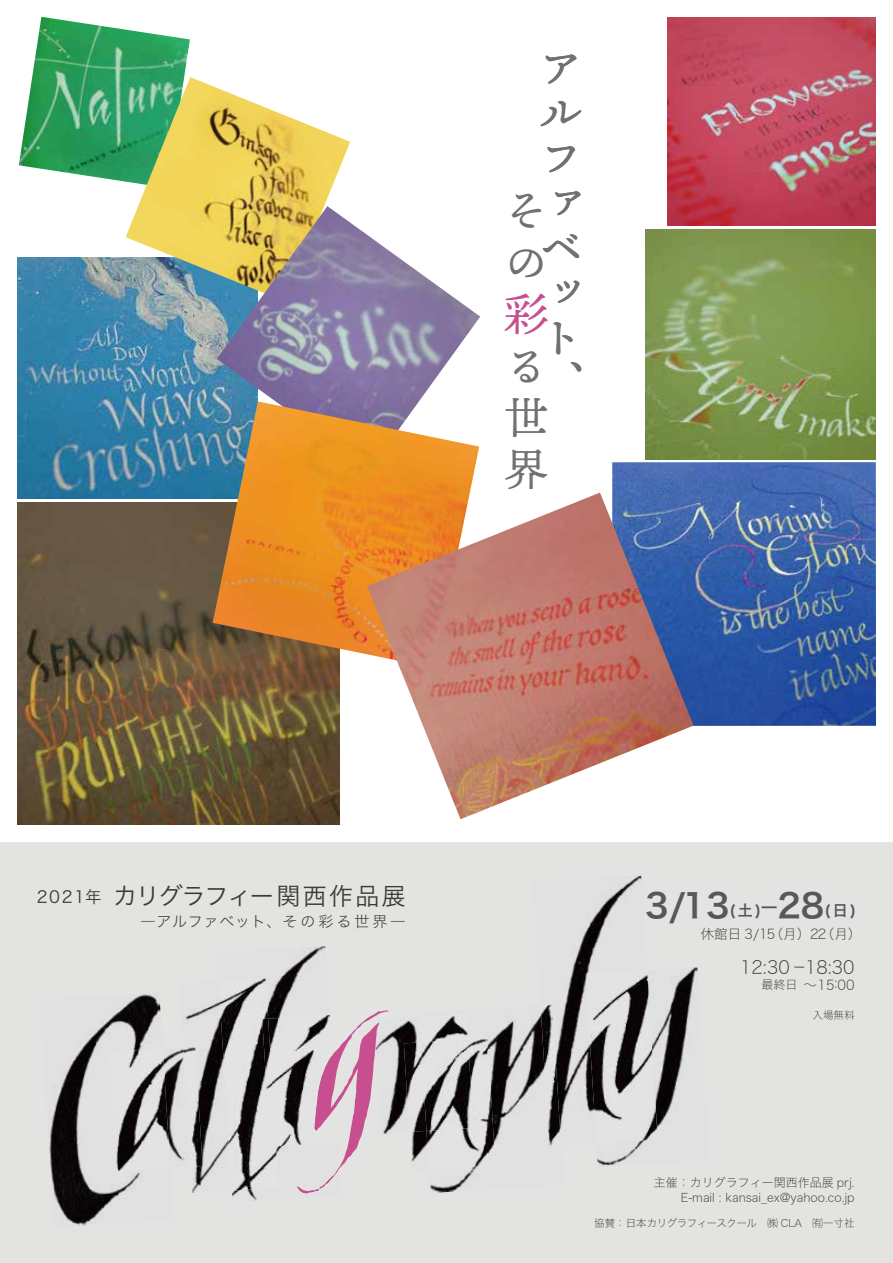
<style>
.page{position:relative;width:893px;height:1263px;background:#fff}
.page>*{position:absolute;margin:0;border:0;box-sizing:border-box;transform-origin:0 0}
.t1{font:45px/45px "Ten Mincho";color:#727171}
.t2{font:45px "Ten Mincho";color:#c74f8f}
.t3{font:24px "Hiragino Sans W3";letter-spacing:-.05em;color:#3e3a39}
.t4{font:18px "Hiragino Sans W1";color:#3e3a39}
.t5{font:15px "Hiragino Sans W2";letter-spacing:.05em;color:#3e3a39}
.t6{font:15px "Hiragino Sans W6";color:#595757}
.t7{font:13.5px "Hiragino Sans W1";color:#3e3a39}
.t8{font:12px "Hiragino Sans W1";color:#3e3a39}
.t9{font:10.5px "Hiragino Sans W1";letter-spacing:-.05em;color:#3e3a39}
.t10{font:10.5px "Hiragino Sans W1";letter-spacing:-.025em;color:#3e3a39}
.s1{font-size:16.5px}
.s2{font-size:33px}
.s3{font-size:12px}
</style>
<div class="page">
<div style="left:0;top:842px;width:893px;height:421px;background:#e3e3e2"></div>
<img style="left:597px;top:967px;width:101px;height:199px">
<img style="left:563px;top:875px;width:84px;height:270px">
<img style="left:586px;top:970px;width:72px;height:173px">
<img style="left:430px;top:1007px;width:133px;height:186px">
<img style="left:540px;top:1004px;width:21px;height:142px">
<img style="left:411px;top:1132px;width:15px;height:30px">
<img style="left:426px;top:1038px;width:69px;height:132px">
<img style="left:388px;top:1018px;width:33px;height:116px">
<img style="left:419px;top:1014px;width:49px;height:28px">
<img style="left:404px;top:1042px;width:22px;height:90px">
<img style="left:421px;top:1039px;width:52px;height:92px">
<svg style="left:341px;top:1010px;width:47px;height:157px"></svg>
<img style="left:232px;top:946px;width:109px;height:255px">
<img style="left:297px;top:1055px;width:42px;height:138px">
<img style="left:279px;top:1015px;width:59px;height:131px">
<img style="left:314px;top:1055px;width:22px;height:76px">
<img style="left:185px;top:1001px;width:34px;height:192px">
<img style="left:219px;top:978px;width:60px;height:212px">
<img style="left:262px;top:1019px;width:14px;height:127px">
<img style="left:173px;top:1048px;width:18px;height:120px">
<img style="left:183px;top:1046px;width:20px;height:121px">
<img style="left:49px;top:994px;width:124px;height:232px">
<img style="left:109px;top:1048px;width:61px;height:123px">
<img style="left:17px;top:258px;width:200px;height:240px">
<img style="left:646px;top:229px;width:230px;height:230px">
<img style="left:19px;top:17px;width:171px;height:165px">
<img style="left:126px;top:77px;width:224px;height:225px">
<img style="left:612px;top:462px;width:264px;height:264px">
<img style="left:667px;top:17px;width:209px;height:209px">
<img style="left:217px;top:206px;width:263px;height:195px">
<img style="left:17px;top:502px;width:323px;height:323px">
<img style="left:213px;top:401px;width:266px;height:267px">
<img style="left:367px;top:493px;width:327px;height:326px">
<h1 class="t1" style="left:539px;top:46px;width:45px">アルファベット︑</h1>
<h1 class="t1" style="left:504px;top:186px;width:40px;line-height:51.8px">その</h1>
<h1 class="t2" style="left:504px;top:289px;width:45px">彩</h1>
<h1 class="t1" style="left:504px;top:341px;width:46px;line-height:51.8px">る世界</h1>
<h2 class="t3" style="left:37px;top:874px;width:371px"><span class="s1">2021年</span> カリグラフィー関西作品展</h2>
<p class="t5" style="left:141px;top:908px;width:266px">―アルファベット、その彩る世界―</p>
<p class="t6" style="left:645px;top:897px;width:212px"><span class="s2">3/13</span>(土)━<span class="s2">28</span>(日)</p>
<p class="t7" style="left:701px;top:921px;width:162px">休館日 3/15（月）22（月）</p>
<h3 class="t4" style="left:740px;top:951px;width:51px">12:30</h3>
<h3 class="t4" style="left:805px;top:951px;width:51px">18:30</h3>
<p class="t7" style="left:761px;top:972px;width:95px"><span class="s3">最終日</span>～15:00</p>
<p class="t10" style="left:813px;top:1006px;width:43px">入場無料</p>
<p class="t8" style="left:654px;top:1172px;width:202px">主催：カリグラフィー関西作品展 prj.</p>
<p class="t8" style="left:681px;top:1187px;width:175px">E-mail : kansai_ex@yahoo.co.jp</p>
<p class="t9" style="left:594px;top:1214px;width:262px">協賛：日本カリグラフィースクール　㈱ CLA　㈲一寸社</p>
</div>
